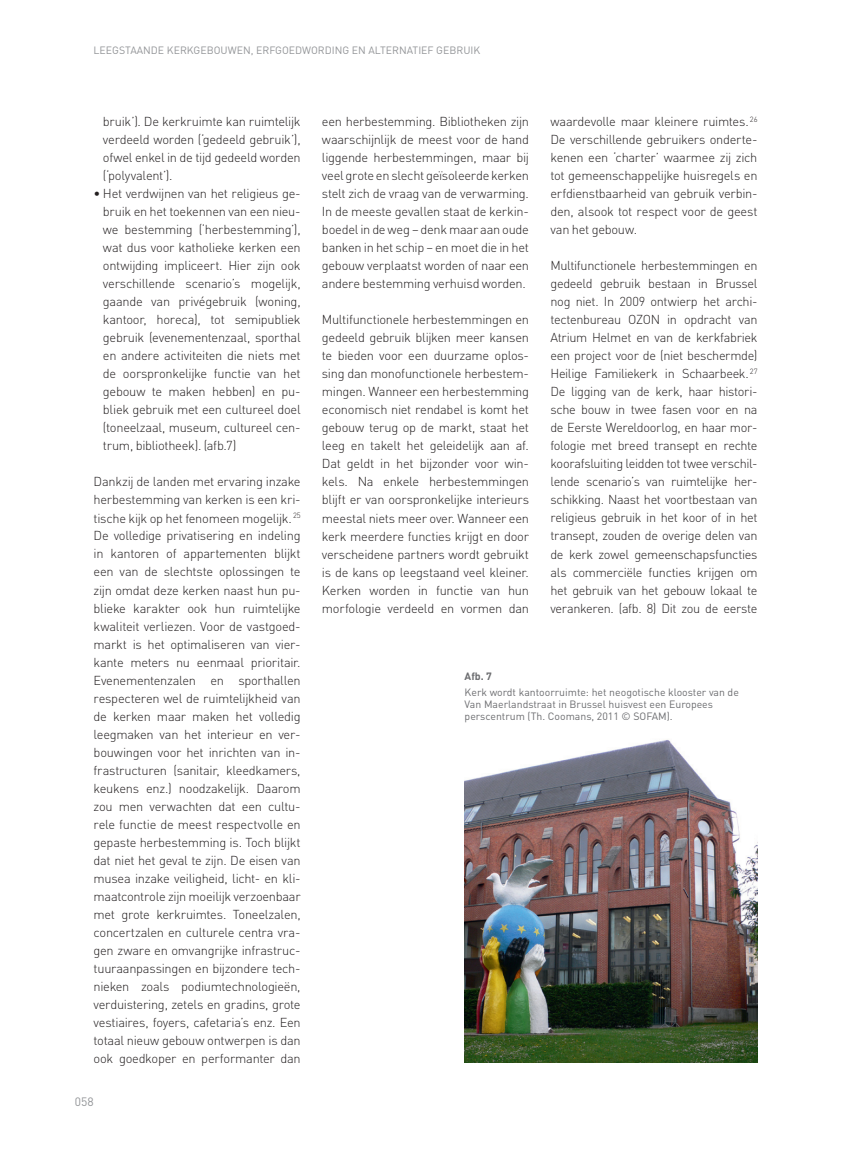
<style>
.page{position:relative;width:851px;height:1149px;background:#fff}
.page>*{position:absolute;margin:0;border:0;box-sizing:border-box;transform-origin:0 0}
.t1{font:300 12.9px/18px "DIN";letter-spacing:-.025em;color:#231f20;text-align:justify}
.t2{font:12px "DIN";color:#939598}
.t3{font:10.5px/12px "DIN";color:#6c6d70}
.t4{font:10.5px "DIN";color:#939598}
.t5{font:700 10.5px "DIN";color:#6c6d70}
</style>
<div class="page">
<img style="left:464px;top:739px;width:293px;height:323px">
<p class="t4" style="left:94px;top:44px;width:382px">Leegstaande kerkgebouwen, erfgoedwordi ng en alternati ef gebruik</p>
<p class="t1" style="left:103px;top:112px;width:199px">bruik’). De kerkruimte kan ruimtelijk verdeeld worden (‘gedeeld gebruik’), ofwel enkel in de tijd gedeeld worden (‘polyvalent’).</p>
<p class="t1" style="left:103px;top:184px;width:199px;text-indent:-9px">• Het verdwijnen van het religieus ge&shy;bruik en het toekennen van een nieu&shy;we bestemming (‘herbestemming’), wat dus voor katholieke kerken een ontwijding impliceert. H ier zijn ook verschillende scenario’s mogelijk, gaande van privégebruik (woning, kantoor, horeca), tot semipubliek gebruik (evenementenzaal, sporthal en andere activiteiten die niets met de oorspronkelijke functie van het gebouw te maken hebben) en pu&shy;bliek gebruik met een cultureel doel (toneelzaal, museum, cultureel cen&shy;trum, bibliotheek). (afb.7)</p>
<p class="t1" style="left:94px;top:472px;width:208px">Dankzij de landen met ervaring inzake herbestemming van kerken is een kri&shy;tische kijk op het fenomeen mogelijk. <sup>25<br></sup>De volledige privatisering en indeling in kantoren of appartementen blijkt een van de slechtste oplossingen te zijn omdat deze kerken naast hun pu&shy;blieke karakter ook hun ruimtelijke kwaliteit verliezen. Voor de vastgoed&shy;markt is het optimaliseren van vier&shy;kante meters nu eenmaal prioritair.<br>Evenementenzalen en sporthallen respecteren wel de ruimtelijkheid van de kerken maar maken het volledig leegmaken van het interieur en ver&shy;bouwingen voor het inrichten van in&shy;frastructuren (sanitair, kleedkamers, keukens enz.) noodzakelijk. Daarom zou men verwachten dat een cultu&shy;rele functie de meest respectvolle en gepaste herbestemming is. Toch blijkt dat niet het geval te zijn. De eisen van musea inzake veiligheid, licht- en kli&shy;maatcontrole zijn moeilijk verzoenbaar met grote kerkruimtes. Toneelzalen, concertzalen en culturele centra vra&shy;gen zware en omvangrijke infrastruc&shy;tuuraanpassingen en bijzondere tech&shy;nieken zoals podiumtechnologieën, verduistering, zetels en gradins, grote vestiaires, foyers, cafetaria’s enz. Een totaal nieuw gebouw ontwerpen is dan ook goedkoper en performanter dan</p>
<p class="t2" style="left:75px;top:1094px;width:20px">058</p>
<p class="t1" style="left:322px;top:112px;width:208px">een herbestemming. Bibliotheken zijn waarschijnlijk de meest voor de hand liggende herbestemmingen, maar bij veel grote en slecht geïsoleerde kerken stelt zich de vraag van de verwarming.<br>In de meeste gevallen staat de kerkin&shy;boedel in de weg – denk maar aan oude banken in het schip – en moet die in het gebouw verplaatst worden of naar een andere bestemming verhuisd worden.</p>
<p class="t1" style="left:322px;top:310px;width:208px">M ultifunctionele herbestemmingen en gedeeld gebruik blijken meer kansen te bieden voor een duurzame oplos&shy;sing dan monofunctionele herbestem&shy;mingen. Wanneer een herbestemming economisch niet rendabel is komt het gebouw terug op de markt, staat het leeg en takelt het geleidelijk aan af.<br>Dat geldt in het bijzonder voor win&shy;kels. Na enkele herbestemmingen blijft er van oorspronkelijke interieurs meestal niets meer over. Wanneer een kerk meerdere functies krijgt en door verscheidene partners wordt gebruikt is de kans op leegstaand veel kleiner.<br>Kerken worden in functie van hun morfologie verdeeld en vormen dan</p>
<p class="t1" style="left:550px;top:112px;width:208px">waardevolle maar kleinere ruimtes. <sup>26<br></sup>De verschillende gebruikers onderte&shy;kenen een ‘charter’ waarmee zij zich tot gemeenschappelijke huisregels en erfdienstbaarheid van gebruik verbin&shy;den, alsook tot respect voor de geest van het gebouw.</p>
<p class="t1" style="left:550px;top:256px;width:208px">M ultifunctionele herbestemmingen en gedeeld gebruik bestaan in Brussel nog niet. In 2009 ontwierp het archi&shy;tectenbureau OZON</p>
<p class="t1" style="left:550px;top:310px;width:208px;text-indent:117px">in opdracht van Atrium Helmet en van de kerkfabriek een project voor de (niet beschermde)<br>Heilige Familiekerk in Schaarbeek. <sup>27<br></sup>De ligging van de kerk, haar histori&shy;sche bouw in twee fasen voor en na de Eerste Wereldoorlog, en haar mor&shy;fologie met breed transept en rechte koorafsluiting leidden tot twee verschil&shy;lende scenario’s van ruimtelijke her&shy;schikking. Naast het voortbestaan van religieus gebruik in het koor of in het transept, zouden de overige delen van de kerk zowel gemeenschapsfuncties als commerciële functies krijgen om het gebruik van het gebouw lokaal te verankeren. (afb. 8) D it zou de eerste</p>
<p class="t5" style="left:464px;top:669px;width:29px">Afb. 7</p>
<p class="t3" style="left:464px;top:686px;width:276px">Kerk wordt kantoorruimte: het neogotische klooster van de<br>Van Maerlandstraat in B russel huisvest een Europees perscentrum (Th. Coomans, 2011 © SOFAM).</p>
</div>
